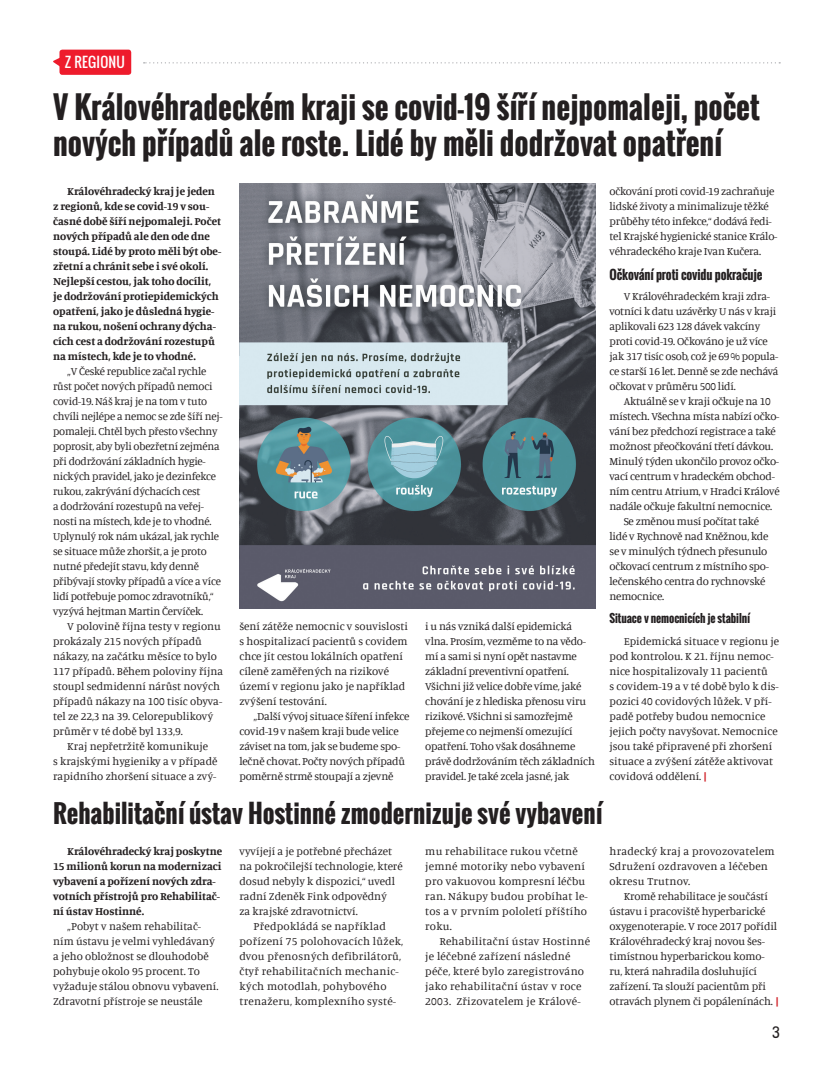
<style>
.page{position:relative;width:833px;height:1081px;background:#fff}
.page>*{position:absolute;margin:0;border:0;box-sizing:border-box;transform-origin:0 0}
.t1{font:700 30px/36px "Oswald";color:#231f20}
.t2{font:700 25px "Oswald";color:#231f20}
.t3{font:15px "Kelson Sans";color:#231f20}
.t4{font:13.75px "Oswald";color:#fff}
.t5{font:700 12.5px "Oswald";letter-spacing:-.01em;color:#231f20}
.t6{font:11.25px/15px "Manuale";letter-spacing:-.015em;color:#231f20}
.t7{font:11.25px/15px "Manuale";letter-spacing:.02em;color:#231f20}
.t8{font:700 11.25px/15px "Manuale";color:#231f20}
.t9{font:700 11.25px "Oswald";letter-spacing:-.01em;color:#231f20}
.s1{font-weight:700;color:#d1232a}
</style>
<div class="page">
<svg style="left:144px;top:62px;width:636px;height:1px"></svg>
<svg style="left:53px;top:58px;width:6px;height:8px"></svg>
<div style="left:59px;top:50px;width:72px;height:25px;background:#ee1b2c;border-radius:3px"></div>
<img style="left:239px;top:183px;width:356px;height:425px">
<p class="t4" style="left:65px;top:52px;width:7px">ZRE</p>
<p class="t4" style="left:88px;top:52px;width:38px">GIONU</p>
<h1 class="t1" style="left:53px;top:89px;width:708px">V Královéhradeckém kraji se covid-19 šíří nejpomaleji, počet nových případů ale roste. Lidé by měli dodržovat opatření</h1>
<p class="t8" style="left:53px;top:183px;width:170px;text-indent:14px">Královéhradecký kraj je jeden z regionů, kde se covid-19 v sou&shy;časné době šíří nejpomaleji. Počet nových případů ale den ode dne stoupá. Lidé by proto měli být obe&shy;zřetní a chránit sebe i své okolí.<br>Nejlepší cestou, jak toho docílit, je dodržování protiepidemických opatření, jako je důsledná hygie&shy;na rukou, nošení ochrany dýcha&shy;cích cest a dodržování rozestupů na místech, kde je to vhodné.</p>
<p class="t6" style="left:53px;top:363px;width:171px;text-indent:14px">„V České republice začal rychle růst počet nových případů nemoci covid-19. Náš kraj je na tom v tuto chvíli nejlépe a nemoc se zde šíří nej&shy;pomaleji. Chtěl bych přesto všechny poprosit, aby byli obezřetní zejména při dodržování základních hygie&shy;nických pravidel, jako je dezinfekce rukou, zakrývání dýchacích cest<br>a dodržování rozestupů na veřej&shy;nosti na místech, kde je to vhodné.<br>Uplynulý rok nám ukázal, jak rychle se situace může zhoršit, a je proto nutné předejít stavu, kdy denně přibývají stovky případů a více a více lidí potřebuje pomoc zdravotníků,“ vyzývá hejtman Martin Červíček.</p>
<p class="t6" style="left:53px;top:618px;width:171px;text-indent:14px">V polovině října testy v regionu prokázaly 215 nových případů nákazy, na začátku měsíce to bylo<br>117 případů. Během poloviny října stoupl sedmidenní nárůst nových případů nákazy na 100 tisíc obyva&shy;tel ze 22,3 na 39. Celorepublikový průměr v té době byl 133,9.</p>
<p class="t6" style="left:53px;top:738px;width:166px;text-align:center">Kraj nepřetržitě komunikuje<br>s krajskými hygieniky a v případě rapidního zhoršení situace a zvý-</p>
<p class="t6" style="left:239px;top:618px;width:170px">šení zátěže nemocnic v souvislosti s hospitalizací pacientů s covidem chce jít cestou lokálních opatření cíleně zaměřených na rizikové území v regionu jako je například zvýšení testování.</p>
<p class="t6" style="left:239px;top:708px;width:172px;text-indent:14px">„Další vývoj situace šíření infekce covid-19 v našem kraji bude velice záviset na tom, jak se budeme spo&shy;lečně chovat. Počty nových případů poměrně strmě stoupají a zjevně</p>
<p class="t6" style="left:425px;top:618px;width:171px">i u nás vzniká další epidemická vlna. Prosím, vezměme to na vědo&shy;mí a sami si nyní opět nastavme základní preventivní opatření.<br>Všichni již velice dobře víme, jaké chování je z hlediska přenosu viru rizikové. Všichni si samozřejmě přejeme co nejmenší omezující opatření. Toho však dosáhneme právě dodržováním těch základních pravidel. Je také zcela jasné, jak</p>
<p class="t6" style="left:609px;top:183px;width:169px">očkování proti covid-19 zachraňuje lidské životy a minimalizuje těžké průběhy této infekce,“ dodává ředi&shy;tel Krajské hygienické stanice Králo&shy;véhradeckého kraje Ivan Kučera.</p>
<p class="t5" style="left:609px;top:265px;width:154px">Očkování proti covidu pokračuje</p>
<p class="t6" style="left:609px;top:288px;width:171px;text-indent:14px">V Královéhradeckém kraji zdra&shy;votníci k datu uzávěrky U nás v kraji aplikovali 623 128 dávek vakcíny proti covid-19. Očkováno je už více jak 317 tisíc osob, což je 69% popula&shy;ce starší 16 let. Denně se zde nechává očkovat v průměru 500 lidí.</p>
<p class="t6" style="left:623px;top:393px;width:149px">Aktuálně se v kraji očkuje na 10</p>
<p class="t6" style="left:609px;top:408px;width:171px">místech. Všechna místa nabízí očko-</p>
<p class="t6" style="left:609px;top:423px;width:168px">vání bez předchozí registrace a také</p>
<p class="t6" style="left:609px;top:438px;width:165px">možnost přeočkování třetí dávkou.</p>
<p class="t6" style="left:609px;top:453px;width:171px">Minulý týden ukončilo provoz očko-</p>
<p class="t6" style="left:609px;top:468px;width:167px">vací centrum v hradeckém obchod-</p>
<p class="t6" style="left:609px;top:483px;width:172px">ním centru Atrium, v Hradci Králové</p>
<p class="t6" style="left:609px;top:498px;width:164px">nadále očkuje fakultní nemocnice.</p>
<p class="t6" style="left:623px;top:513px;width:137px">Se změnou musí počítat také</p>
<p class="t6" style="left:609px;top:528px;width:160px">lidé v Rychnově nad Kněžnou, kde</p>
<p class="t6" style="left:609px;top:543px;width:159px">se v minulých týdnech přesunulo</p>
<p class="t6" style="left:609px;top:558px;width:161px">očkovací centrum z místního spo-</p>
<p class="t6" style="left:609px;top:573px;width:157px">lečenského centra do rychnovské</p>
<p class="t6" style="left:609px;top:588px;width:56px">nemocnice.</p>
<p class="t9" style="left:609px;top:609px;width:142px">Situace v nemocnicích je stabilní</p>
<p class="t6" style="left:609px;top:633px;width:171px;text-indent:14px">Epidemická situace v regionu je pod kontrolou. K 21. říjnu nemoc&shy;nice hospitalizovaly 11 pacientů<br>s covidem-19 a v té době bylo k dis&shy;pozici 40 covidových lůžek. V pří&shy;padě potřeby budou nemocnice jejich počty navyšovat. Nemocnice jsou také připravené při zhoršení situace a zvýšení zátěže aktivovat covidová oddělení. <span class="s1">|</span></p>
<h2 class="t2" style="left:53px;top:795px;width:550px">Rehabilitační ústav Hostinné zmodernizuje své vybavení</h2>
<p class="t8" style="left:53px;top:843px;width:171px;text-indent:14px">Královéhradecký kraj poskytne<br>15 milionů korun na modernizaci vybavení a pořízení nových zdra&shy;votních přístrojů pro Rehabilitač&shy;ní ústav Hostinné.</p>
<p class="t6" style="left:53px;top:918px;width:167px;text-indent:14px">„Pobyt v našem rehabilitač&shy;ním ústavu je velmi vyhledávaný a jeho obložnost se dlouhodobě pohybuje okolo 95 procent. To vyžaduje stálou obnovu vybavení.<br>Zdravotní přístroje se neustále</p>
<p class="t7" style="left:609px;top:843px;width:167px">hradecký kraj a provozovatelem<br>Sdružení ozdravoven a léčeben okresu Trutnov.</p>
<p class="t6" style="left:609px;top:888px;width:171px;text-indent:14px">Kromě rehabilitace je součástí ústavu i pracoviště hyperbarické oxygenoterapie. V roce 2017 pořídil Královéhradecký kraj novou šes&shy;timístnou hyperbarickou komo&shy;ru, která nahradila dosluhující zařízení. Ta slouží pacientům při otravách plynem či popálenínách. <span class="s1">|</span></p>
<p class="t6" style="left:239px;top:843px;width:165px">vyvíjejí a je potřebné přecházet na pokročilejší technologie, které dosud nebyly k dispozici,“ uvedl radní Zdeněk Fink odpovědný<br>za krajské zdravotnictví.</p>
<p class="t7" style="left:239px;top:918px;width:165px;text-indent:14px">Předpokládá se například pořízení 75 polohovacích lůžek, dvou přenosných defibrilátorů, čtyř rehabilitačních mechanic&shy;kých motodlah, pohybového trenažeru, komplexního systé-</p>
<p class="t7" style="left:425px;top:843px;width:164px">mu rehabilitace rukou včetně jemné motoriky nebo vybavení pro vakuovou kompresní léčbu ran. Nákupy budou probíhat le&shy;tos a v prvním pololetí příštího roku.</p>
<p class="t7" style="left:425px;top:933px;width:166px;text-indent:14px">Rehabilitační ústav Hostinné je léčebné zařízení následné péče, které bylo zaregistrováno jako rehabilitační ústav v roce<br>2003. Zřizovatelem je Králové-</p>
<h3 class="t3" style="left:772px;top:1023px;width:9px">3</h3>
</div>
